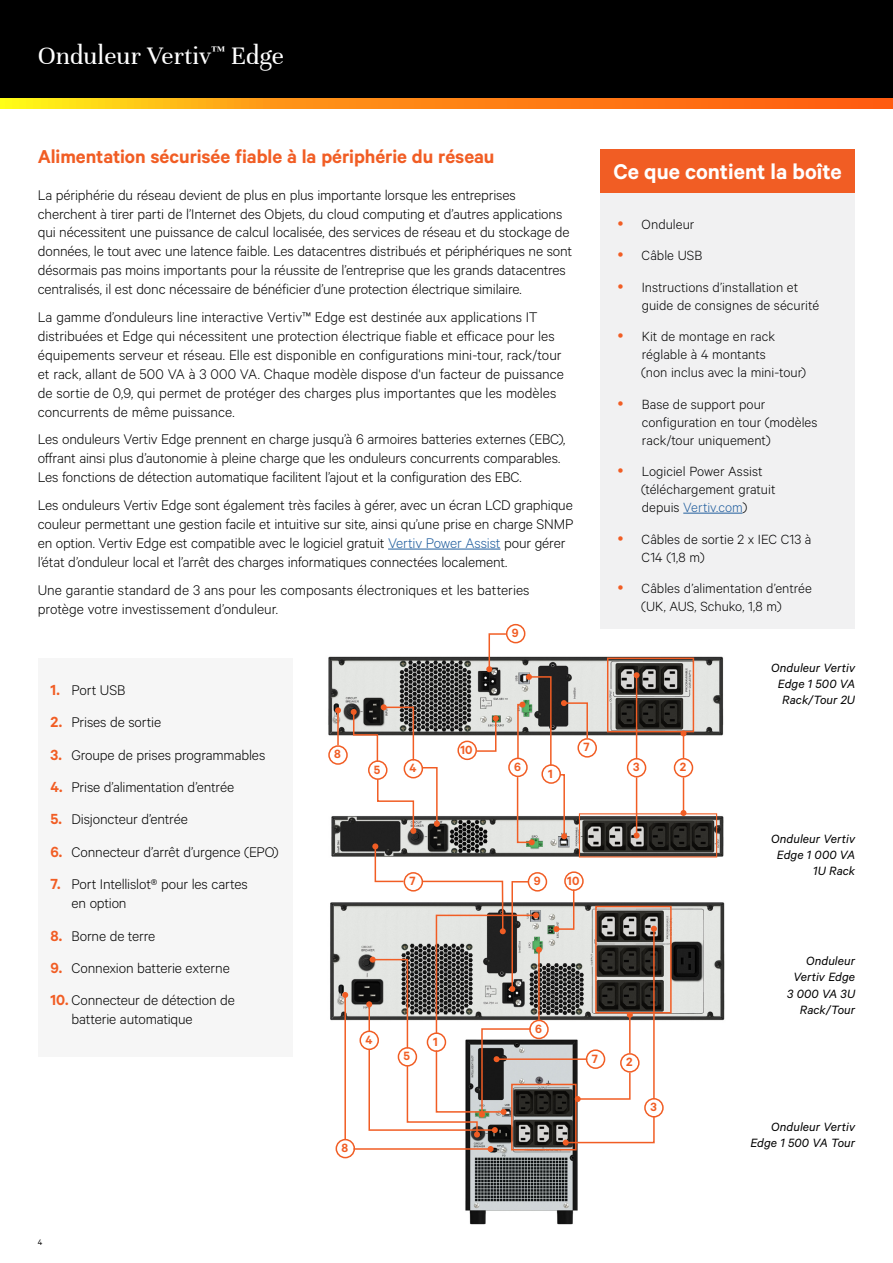
<style>
.page{position:relative;width:893px;height:1263px;background:#fff}
.page>*{position:absolute;margin:0;border:0;box-sizing:border-box;transform-origin:0 0}
.t1{font:27px "Unna";color:#fff}
.t2{font:600 24px "Calibre";color:#fff}
.t3{font:600 21px "Calibre";letter-spacing:-.005em;color:#f15d24}
.t4{font:300 15.75px/18.9px "Calibre";letter-spacing:-.01em;color:#000}
.t5{font:300 15px/18px "Calibre";color:#000}
.t6{font:italic 13.5px/16.2px "Calibre";letter-spacing:.005em;color:#000;text-align:right}
.t7{font:600 13.5px "Calibre";color:#f15d24}
.t8{font:9px "Calibre";color:#000}
.s1{color:#215e9e}
.s2{font-weight:600;font-size:16.5px;color:#f15d24}
</style>
<div class="page">
<div style="left:0;top:0;width:893px;height:108px;background:#000"></div>
<svg style="left:0;top:98px;width:893px;height:11px;background:#ff9014"></svg>
<img style="left:328px;top:656px;width:396px;height:91px">
<img style="left:330px;top:902px;width:395px;height:119px">
<img style="left:331px;top:801px;width:393px;height:57px">
<div style="left:38px;top:659px;width:254px;height:398px;background:#f6f6f6"></div>
<div style="left:601px;top:193px;width:254px;height:436px;background:#f1f1f2"></div>
<hr style="left:683px;top:513px;width:59px;height:1px;background:#215e9e">
<div style="left:601px;top:149px;width:254px;height:44px;background:#f15d24"></div>
<hr style="left:388px;top:549px;width:112px;height:1px;background:#215e9e">
<img style="left:465px;top:1152px;width:113px;height:73px">
<hr style="left:683px;top:777px;width:1px;height:36px;background:#f15d24">
<svg style="left:680px;top:810px;width:6px;height:6px"></svg>
<svg style="left:680px;top:732px;width:6px;height:26px"></svg>
<div style="left:506px;top:624px;width:19px;height:19px;border:2px solid #f15d24;border-radius:50%"></div>
<div style="left:328px;top:745px;width:20px;height:20px;border:2px solid #f15d24;border-radius:50%"></div>
<div style="left:336px;top:1139px;width:19px;height:19px;border:2px solid #f15d24;border-radius:50%"></div>
<div style="left:644px;top:1098px;width:20px;height:19px;border:2px solid #f15d24;border-radius:50%"></div>
<div style="left:674px;top:758px;width:19px;height:19px;border:2px solid #f15d24;border-radius:50%"></div>
<div style="left:607px;top:657px;width:87px;height:75px;border:2px solid #f15d24"></div>
<div style="left:595px;top:906px;width:77px;height:107px;border:2px solid #f15d24"></div>
<div style="left:579px;top:813px;width:138px;height:44px;border:1px solid #f15d24"></div>
<svg style="left:335px;top:632px;width:322px;height:520px"></svg>
<h1 class="t1" style="left:38px;top:40px;width:248px">Onduleur Vertiv<sup>™</sup> Edge</h1>
<h3 class="t3" style="left:38px;top:144px;width:458px">Alimentation sécurisée fiable à la périphérie du réseau</h3>
<p class="t4" style="left:38px;top:185px;width:536px">La périphérie du réseau devient de plus en plus importante lorsque les entreprises cherchent à tirer parti de l’Internet des Objets, du cloud computing et d’autres applications qui nécessitent une puissance de calcul localisée, des services de réseau et du stockage de données, le tout avec une latence faible. Les datacentres distribués et périphériques ne sont désormais pas moins importants pour la réussite de l’entreprise que les grands datacentres centralisés, il est donc nécessaire de bénéficier d’une protection électrique similaire.</p>
<p class="t4" style="left:38px;top:307px;width:528px">La gamme d’onduleurs line interactive Vertiv™ Edge est destinée aux applications IT distribuées et Edge qui nécessitent une protection électrique fiable et efficace pour les équipements serveur et réseau. Elle est disponible en configurations mini-tour, rack/tour et rack, allant de 500 VA à 3 000 VA. Chaque modèle dispose d'un facteur de puissance de sortie de 0,9, qui permet de protéger des charges plus importantes que les modèles concurrents de même puissance.</p>
<p class="t4" style="left:38px;top:429px;width:529px">Les onduleurs Vertiv Edge prennent en charge jusqu’à 6 armoires batteries externes (EBC), offrant ainsi plus d’autonomie à pleine charge que les onduleurs concurrents comparables.<br>Les fonctions de détection automatique facilitent l’ajout et la configuration des EBC.</p>
<p class="t4" style="left:38px;top:495px;width:537px">Les onduleurs Vertiv Edge sont également très faciles à gérer, avec un écran LCD graphique couleur permettant une gestion facile et intuitive sur site, ainsi qu’une prise en charge SNMP en option. Vertiv Edge est compatible avec le logiciel gratuit <span class="s1">Vertiv Power Assist</span> pour gérer l’état d’onduleur local et l’arrêt des charges informatiques connectées localement.</p>
<p class="t4" style="left:38px;top:580px;width:493px">Une garantie standard de 3 ans pour les composants électroniques et les batteries protège votre investissement d’onduleur.</p>
<p class="t4" style="left:51px;top:680px;width:76px"><span class="s2">1.</span> Port USB</p>
<p class="t4" style="left:51px;top:712px;width:112px"><span class="s2">2.</span> Prises de sortie</p>
<p class="t4" style="left:51px;top:745px;width:216px"><span class="s2">3.</span> Groupe de prises programmables</p>
<p class="t4" style="left:51px;top:777px;width:185px"><span class="s2">4.</span> Prise d’alimentation d’entrée</p>
<p class="t4" style="left:51px;top:809px;width:139px"><span class="s2">5.</span> Disjoncteur d’entrée</p>
<p class="t4" style="left:51px;top:842px;width:230px"><span class="s2">6.</span> Connecteur d’arrêt d’urgence (EPO)</p>
<p class="t4" style="left:72px;top:874px;width:178px;text-indent:-21px"><span class="s2">7.</span> Port Intellislot® pour les cartes en option</p>
<p class="t4" style="left:51px;top:925px;width:106px"><span class="s2">8.</span> Borne de terre</p>
<p class="t4" style="left:51px;top:958px;width:181px"><span class="s2">9.</span> Connexion batterie externe</p>
<p class="t4" style="left:72px;top:990px;width:165px;text-indent:-21px"><span class="s2">10.</span> Connecteur de détection de batterie automatique</p>
<p class="t7" style="left:334px;top:746px;width:8px">8</p>
<p class="t7" style="left:374px;top:761px;width:8px">5</p>
<p class="t7" style="left:410px;top:760px;width:9px">4</p>
<p class="t7" style="left:409px;top:873px;width:8px">7</p>
<p class="t7" style="left:512px;top:625px;width:8px">9</p>
<p class="t7" style="left:460px;top:742px;width:14px">10</p>
<p class="t7" style="left:514px;top:759px;width:8px">6</p>
<p class="t7" style="left:548px;top:766px;width:6px">1</p>
<p class="t7" style="left:583px;top:739px;width:8px">7</p>
<p class="t7" style="left:534px;top:873px;width:8px">9</p>
<p class="t7" style="left:567px;top:873px;width:14px">10</p>
<p class="t7" style="left:365px;top:1031px;width:9px">4</p>
<p class="t7" style="left:404px;top:1048px;width:8px">5</p>
<p class="t7" style="left:433px;top:1034px;width:6px">1</p>
<p class="t7" style="left:341px;top:1140px;width:8px">8</p>
<p class="t7" style="left:535px;top:1021px;width:8px">6</p>
<p class="t7" style="left:592px;top:1050px;width:8px">7</p>
<h2 class="t2" style="left:613px;top:157px;width:230px">Ce que contient la boîte</h2>
<p class="t5" style="left:642px;top:207px;width:158px;line-height:31.5px">Onduleur<br>Câble USB<br>Instructions d’installation et</p>
<p class="t5" style="left:642px;top:288px;width:179px;line-height:31.5px">guide de consignes de sécurité<br>Kit de montage en rack</p>
<p class="t5" style="left:641px;top:345px;width:166px">réglable à 4 montants<br>(non inclus avec la mini-tour)</p>
<p class="t5" style="left:642px;top:394px;width:177px">Base de support pour configuration en tour (modèles rack/tour uniquement)</p>
<p class="t5" style="left:641px;top:462px;width:136px">Logiciel Power Assist (téléchargement gratuit depuis <span class="s1">Vertiv.com</span>)</p>
<p class="t5" style="left:642px;top:529px;width:171px">Câbles de sortie 2 x IEC C13 à<br>C14 (1,8 m)</p>
<p class="t5" style="left:641px;top:579px;width:172px">Câbles d’alimentation d’entrée (UK, AUS, Schuko, 1,8 m)</p>
<p class="t7" style="left:633px;top:759px;width:8px">3</p>
<p class="t7" style="left:680px;top:759px;width:8px">2</p>
<p class="t7" style="left:626px;top:1054px;width:8px">2</p>
<p class="t7" style="left:651px;top:1099px;width:8px">3</p>
<p class="t6" style="left:771px;top:659px;width:85px">Onduleur Vertiv<br>Edge 1 500 VA<br>Rack/Tour 2U</p>
<p class="t6" style="left:771px;top:830px;width:85px">Onduleur Vertiv<br>Edge 1 000 VA<br>1U Rack</p>
<p class="t6" style="left:787px;top:952px;width:69px">Onduleur<br>Vertiv Edge<br>3 000 VA 3U<br>Rack/Tour</p>
<p class="t6" style="left:750px;top:1118px;width:106px">Onduleur Vertiv<br>Edge 1 500 VA Tour</p>
<p class="t8" style="left:38px;top:1236px;width:6px">4</p>
</div>
